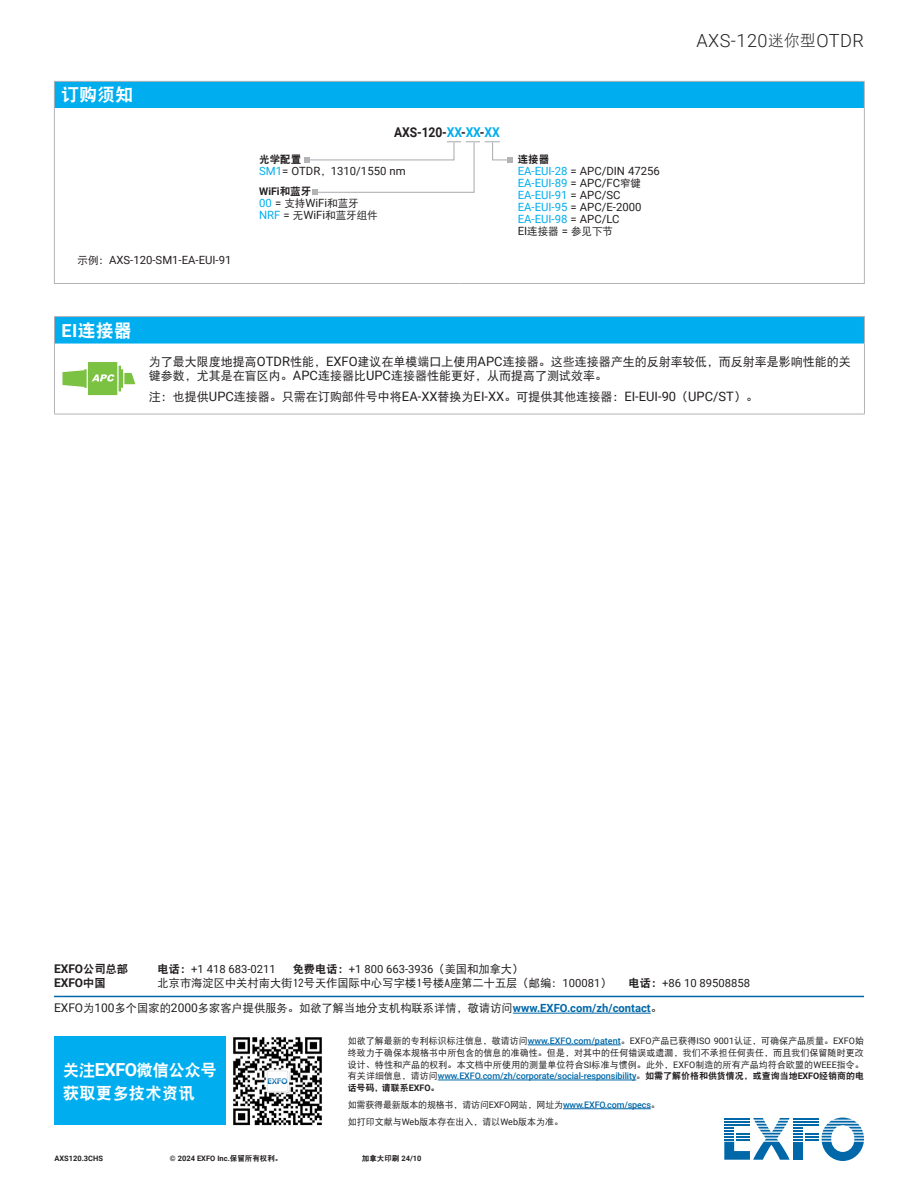
<style>
.page{position:relative;width:918px;height:1188px;background:#fff}
.page>*{position:absolute;margin:0;border:0;box-sizing:border-box;transform-origin:0 0}
.t1{font:300 18.15px "Roboto";letter-spacing:.025em;color:#231f20}
.t2{font:18px "DF Hei W9";color:#fff}
.t3{font:16.5px/22.5px "DF Hei W9";color:#fff}
.t4{font:700 13.5px "Roboto";letter-spacing:-.01em;color:#231f20;scale:.9 1}
.t5{font:12px/14.2px "DF Hei W5";color:#231f20}
.t6{font:700 12px "Roboto";color:#231f20}
.t7{font:11.4px/12px "Roboto";color:#00aeef}
.t8{font:11.4px "Roboto";color:#231f20}
.t9{font:11.25px "DF Hei W5";color:#231f20}
.t10{font:11.25px "Roboto";color:#231f20}
.t11{font:10.5px "DF Hei W5";color:#231f20}
.t12{font:10.5px "DF Hei W9";color:#231f20}
.t13{font:700 10.5px "Roboto";color:#231f20}
.t14{font:9px/11.7px "DF Hei W5";letter-spacing:.01em;color:#231f20;text-align:justify}
.t15{font:500 9px "Roboto";letter-spacing:-.01em;color:#0068a9}
.t16{font:9px/17.1px "DF Hei W5";letter-spacing:-.02em;color:#231f20}
.t17{font:9px "DF Hei W9";letter-spacing:-.01em;color:#231f20}
.t18{font:700 7.5px "Roboto";color:#231f20}
.t19{font:7.5px "DF Hei W9";color:#231f20}
.s1{font-family:"DF Hei W5";font-size:10.5px}
.s2{font-family:"Roboto";font-weight:700}
.s3{color:#00aeef}
.s4{font-family:"DF Hei W9";font-weight:400}
.s5{font-family:"Roboto";font-size:11.4px;color:#00aeef}
.s6{font-family:"Roboto";font-size:11.4px}
.s7{color:#231f20}
.s8{font-family:"DF Hei W5";font-size:10.5px;color:#231f20}
.s9{font-family:"DF Hei W3";font-weight:400;font-size:15.75px}
.s10{font-family:"Roboto";font-size:12.9px}
.s11{font-family:"DF Hei W9";font-weight:400;font-size:11.25px}
.s12{font-family:"DF Hei W9"}
.s13{font-family:"DF Hei W5"}
.s14{font-family:"Roboto"}
.s15{font-family:"Roboto";font-size:12px}
.s16{font-family:"Roboto";font-weight:700;color:#0068a9}
.s17{font-family:"Roboto";font-weight:700;font-size:18px}
.s18{font-family:"Roboto";font-weight:500;color:#0068a9}
.s19{font-family:"DF Hei W5";font-weight:400;color:#231f20}
.s20{font-family:"DF Hei W9";font-weight:400;color:#231f20}
.s21{font-weight:700;color:#231f20}
</style>
<div class="page">
<svg style="left:724px;top:1118px;width:140px;height:43px"></svg>
<hr style="left:724px;top:1124px;width:26px;height:2px;background:#0068a9">
<hr style="left:528px;top:1045px;width:93px;height:1px;background:#0068a9">
<hr style="left:438px;top:1080px;width:198px;height:1px;background:#0068a9">
<hr style="left:563px;top:1108px;width:88px;height:1px;background:#0068a9">
<div style="left:54px;top:1037px;width:172px;height:88px;background:#00aeef"></div>
<img style="left:233px;top:1037px;width:89px;height:89px">
<hr style="left:54px;top:996px;width:810px;height:1px;background:#0068a9">
<hr style="left:513px;top:1013px;width:138px;height:1px;background:#0068a9">
<div style="left:54px;top:81px;width:810px;height:27px;background:#00aeef"></div>
<hr style="left:54px;top:283px;width:405px;height:1px;background:#b2b3b7">
<hr style="left:459px;top:283px;width:406px;height:1px;background:#b2b3b7">
<svg style="left:864px;top:82px;width:1px;height:26px"></svg>
<hr style="left:54px;top:81px;width:405px;height:1px;background:#b2b3b7">
<svg style="left:54px;top:82px;width:1px;height:26px"></svg>
<hr style="left:459px;top:81px;width:406px;height:1px;background:#b2b3b7">
<hr style="left:54px;top:108px;width:1px;height:175px;background:#b2b3b7">
<hr style="left:864px;top:108px;width:1px;height:175px;background:#b2b3b7">
<svg style="left:304px;top:141px;width:208px;height:54px"></svg>
<div style="left:54px;top:317px;width:810px;height:27px;background:#00aeef"></div>
<svg style="left:55px;top:413px;width:809px;height:1px"></svg>
<hr style="left:54px;top:316px;width:95px;height:1px;background:#b2b3b7">
<svg style="left:54px;top:317px;width:1px;height:27px"></svg>
<hr style="left:149px;top:316px;width:716px;height:1px;background:#b2b3b7">
<svg style="left:864px;top:317px;width:1px;height:27px"></svg>
<hr style="left:54px;top:344px;width:1px;height:70px;background:#b2b3b7">
<hr style="left:864px;top:344px;width:1px;height:70px;background:#b2b3b7">
<hr style="left:54px;top:414px;width:95px;height:1px;background:#b2b3b7">
<hr style="left:149px;top:414px;width:716px;height:1px;background:#b2b3b7">
<svg style="left:62px;top:362px;width:74px;height:34px"></svg>
<h2 class="t2" style="left:61px;top:86px;width:73px">订购须知</h2>
<p class="t8" style="left:78px;top:252px;width:155px"><span class="s1">示例：</span>AXS-120-SM1-EA-EUI-91</p>
<h2 class="t2" style="left:62px;top:321px;width:72px"><span class="s2">EI</span>连接器</h2>
<h3 class="t4" style="left:394px;top:122px;width:119px">AXS-120-<span class="s3">XX</span>-<span class="s3">XX</span>-<span class="s3">XX</span></h3>
<p class="t12" style="left:259px;top:154px;width:43px">光学配置</p>
<p class="t8" style="left:259px;top:163px;width:148px"><span class="s3">SM1</span>= OTDR<span class="s1">，</span>1310/1550 nm</p>
<p class="t13" style="left:259px;top:184px;width:54px">WiFi<span class="s4">和蓝牙</span></p>
<p class="t8" style="left:259px;top:195px;width:101px"><span class="s3">00</span> = <span class="s1">支持</span>WiFi<span class="s1">和蓝牙</span></p>
<p class="t11" style="left:259px;top:210px;width:120px"><span class="s5">NRF</span> <span class="s6">=</span> 无<span class="s6">WiFi</span>和蓝牙组件</p>
<p class="t12" style="left:518px;top:154px;width:33px">连接器</p>
<p class="t7" style="left:518px;top:165px;width:144px">EA-EUI-28 <span class="s7">= APC/DIN 47256<br></span>EA-EUI-89 <span class="s7">= APC/FC</span><span class="s8">窄键<br></span>EA-EUI-91 <span class="s7">= APC/SC<br></span>EA-EUI-95 <span class="s7">= APC/E-2000<br></span>EA-EUI-98 <span class="s7">= APC/LC</span></p>
<p class="t11" style="left:518px;top:226px;width:97px"><span class="s6">EI</span>连接器 <span class="s6">=</span> 参见下节</p>
<h1 class="t1" style="left:696px;top:28px;width:169px">AXS-120<span class="s9">迷你型</span>OTDR</h1>
<h3 class="t5" style="left:149px;top:355px;width:703px">为了最大限度地提高<span class="s10">OTDR</span>性能，<span class="s10">EXFO</span>建议在单模端口上使用<span class="s10">APC</span>连接器。这些连接器产生的反射率较低，而反射率是影响性能的关键参数，尤其是在盲区内。<span class="s10">APC</span>连接器比<span class="s10">UPC</span>连接器性能更好，从而提高了测试效率。</h3>
<h3 class="t5" style="left:149px;top:389px;width:611px">注：也提供<span class="s10">UPC</span>连接器。只需在订购部件号中将<span class="s10">EA-XX</span>替换为<span class="s10">EI-XX</span>。可提供其他连接器：<span class="s10">EI-EUI-90</span>（<span class="s10">UPC/ST</span>）。</h3>
<h3 class="t6" style="left:54px;top:960px;width:76px">EXFO<span class="s11">公司总部</span></h3>
<p class="t10" style="left:158px;top:961px;width:120px"><span class="s12">电话：</span>+1 418 683-0211</p>
<p class="t10" style="left:293px;top:961px;width:232px"><span class="s12">免费电话：</span>+1 800 663-3936<span class="s13">（美国和加拿大）</span></p>
<h3 class="t6" style="left:54px;top:974px;width:53px">EXFO<span class="s11">中国</span></h3>
<p class="t9" style="left:158px;top:977px;width:456px">北京市海淀区中关村南大街12号天作国际中心写字楼1号楼A座第二十五层（邮编：<span class="s14">100081</span>）</p>
<p class="t10" style="left:629px;top:975px;width:123px"><span class="s12">电话：</span>+86 10 89508858</p>
<p class="t9" style="left:54px;top:1003px;width:609px"><span class="s15">EXFO</span>为<span class="s15">100</span>多个国家的<span class="s15">2000</span>多家客户提供服务。如欲了解当地分支机构联系详情，敬请访问<span class="s16">www.EXFO.com/zh/contact</span>。</p>
<h3 class="t3" style="left:63px;top:1059px;width:156px">关注<span class="s17">EXFO</span>微信公众号获取更多技术资讯</h3>
<p class="t14" style="left:348px;top:1035px;width:518px">如欲了解最新的专利标识标注信息，敬请访问<span class="s18">www.EXFO.com/patent</span>。<span class="s14">EXFO</span>产品已获得<span class="s14">ISO 9001</span>认证，可确保产品质量。<span class="s14">EXFO</span>始终致力于确保本规格书中所包含的信息的准确性。但是，对其中的任何错误或遗漏，我们不承担任何责任，而且我们保留随时更改设计、特性和产品的权利。本文档中所使用的测量单位符合<span class="s14">SI</span>标准与惯例。此外，<span class="s14">EXFO</span>制造的所有产品均符合欧盟的<span class="s14">WEEE</span>指令。</p>
<p class="t15" style="left:348px;top:1070px;width:518px"><span class="s19">有关详细信息，请访问</span>www.EXFO.com/zh/corporate/social-responsibility<span class="s19">。</span><span class="s20">如需了解价格和供货情况，或查询当地</span><span class="s21">EXFO</span><span class="s20">经销商的电</span></p>
<p class="t17" style="left:348px;top:1083px;width:93px">话号码，请联系<span class="s2">EXFO</span>。</p>
<p class="t16" style="left:348px;top:1096px;width:314px">如需获得最新版本的规格书，请访问<span class="s14">EXFO</span>网站，网址为<span class="s18">www.EXFO.com/specs</span>。如打印文献与<span class="s14">Web</span>版本存在出入，请以<span class="s14">Web</span>版本为准。</p>
<p class="t18" style="left:54px;top:1153px;width:50px">AXS120.3CHS</p>
<p class="t18" style="left:170px;top:1153px;width:114px">© 2024 EXFO Inc.<span class="s4">保留所有权利。</span></p>
<p class="t19" style="left:362px;top:1154px;width:61px">加拿大印刷 <span class="s2">24/10</span></p>
</div>
